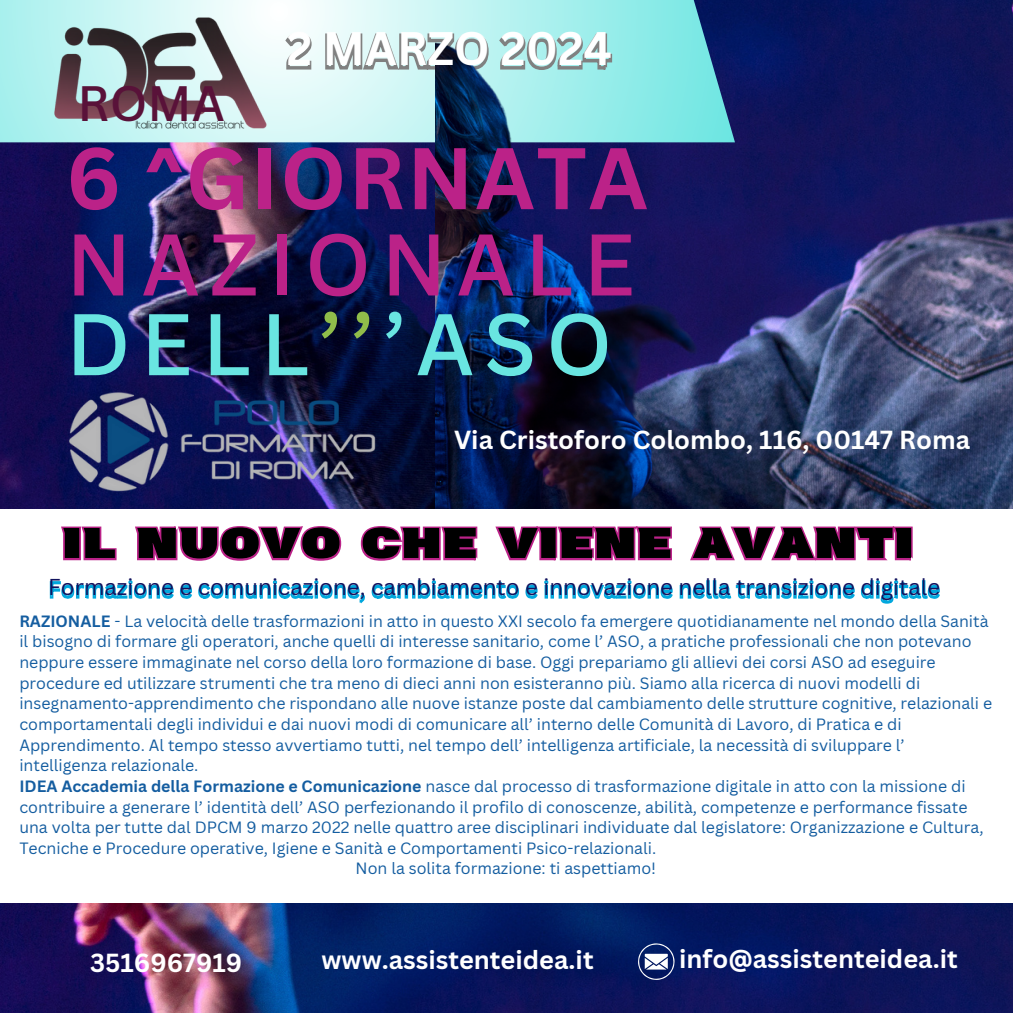
<style>
.page{position:relative;width:1013px;height:1013px;background:#fff}
.page>*{position:absolute;margin:0;border:0;box-sizing:border-box;transform-origin:0 0}
.t1{font:700 85.38px/83px "Canva Sans";letter-spacing:.02em;color:#b28}
.t2{font:50px "Neultica 4 F Black";color:#000}
.t3{font:500 48.38px "Canva Sans";color:#591239}
.t4{font:700 45.75px "Canva Sans";color:#fff}
.t5{font:700 25.38px "Canva Sans";color:#fff}
.t6{font:22.38px "Canva Sans";color:#11135e}
.t7{font:15.88px/20.6px "Canva Sans";color:#145da0}
.s1{font-weight:500}
.s2{font-weight:500;color:#69e5e1}
.s3{font-weight:500;color:#90bd4a}
.s4{font-weight:700}
</style>
<div class="page">
<img style="left:0;top:903px;width:1012px;height:109px">
<svg style="left:638px;top:943px;width:36px;height:36px"></svg>
<img style="left:0;top:0;width:1012px;height:508px">
<svg style="left:0;top:0;width:735px;height:142px;background:#cdf6f4"></svg>
<svg style="left:283px;top:31px;width:152px;height:41px;background:#b9c7c6"></svg>
<img style="left:435px;top:1px;width:577px;height:507px">
<img style="left:66px;top:387px;width:313px;height:109px">
<img style="left:48px;top:0;width:227px;height:154px">
<svg style="left:50px;top:580px;width:890px;height:23px"></svg>
<svg style="left:61px;top:526px;width:851px;height:34px"></svg>
<h2 class="t4" style="left:287px;top:16px;width:327px">2 MARZO 2024</h2>
<p class="t3" style="left:77px;top:69px;width:149px">ROMA</p>
<p class="t1" style="left:66px;top:134px;width:583px">6 ^GIORNATA<br><span class="s1">NAZIONALE<br></span><span class="s2">DELL</span><span class="s3">’’</span><span class="s2">’ASO</span></p>
<p class="t5" style="left:454px;top:422px;width:517px">Via Cristoforo Colombo, 116, 00147 Roma</p>
<p class="t2" style="left:62px;top:520px;width:853px">IL NUOVO CHE VIENE AVANTI</p>
<h4 class="t6" style="left:48px;top:571px;width:893px">Formazione e comunicazione, cambiamento e innovazione nella transizione digitale</h4>
<p class="t7" style="left:19px;top:610px;width:974px"><span class="s4">RAZIONALE</span> - La velocità delle trasformazioni in atto in questo XXI secolo fa emergere quotidianamente nel mondo della Sanità il bisogno di formare gli operatori, anche quelli di interesse sanitario, come l’ ASO, a pratiche professionali che non potevano neppure essere immaginate nel corso della loro formazione di base. Oggi prepariamo gli allievi dei corsi ASO ad eseguire procedure ed utilizzare strumenti che tra meno di dieci anni non esisteranno più. Siamo alla ricerca di nuovi modelli di insegnamento-apprendimento che rispondano alle nuove istanze poste dal cambiamento delle strutture cognitive, relazionali e comportamentali degli individui e dai nuovi modi di comunicare all’ interno delle Comunità di Lavoro, di Pratica e di Apprendimento. Al tempo stesso avvertiamo tutti, nel tempo dell’ intelligenza artificiale, la necessità di sviluppare l’</p>
<h1 class="t7" style="left:19px;top:754px;width:181px">intelligenza relazionale.</h1>
<p class="t7" style="left:19px;top:775px;width:965px"><span class="s4">IDEA Accademia della Formazione e Comunicazione</span> nasce dal processo di trasformazione digitale in atto con la missione di contribuire a generare l’ identità dell’ ASO perfezionando il profilo di conoscenze, abilità, competenze e performance fissate una volta per tutte dal DPCM 9 marzo 2022 nelle quattro aree disciplinari individuate dal legislatore: Organizzazione e Cultura, Tecniche e Procedure operative, Igiene e Sanità e Comportamenti Psico-relazionali.</p>
<p class="t7" style="left:355px;top:858px;width:302px">Non la solita formazione: ti aspettiamo!</p>
<p class="t5" style="left:90px;top:944px;width:154px">3516967919</p>
<h3 class="t5" style="left:321px;top:941px;width:273px">www.assistenteidea.it</h3>
<h2 class="t5" style="left:679px;top:941px;width:280px">info@assistenteidea.it</h2>
</div>
